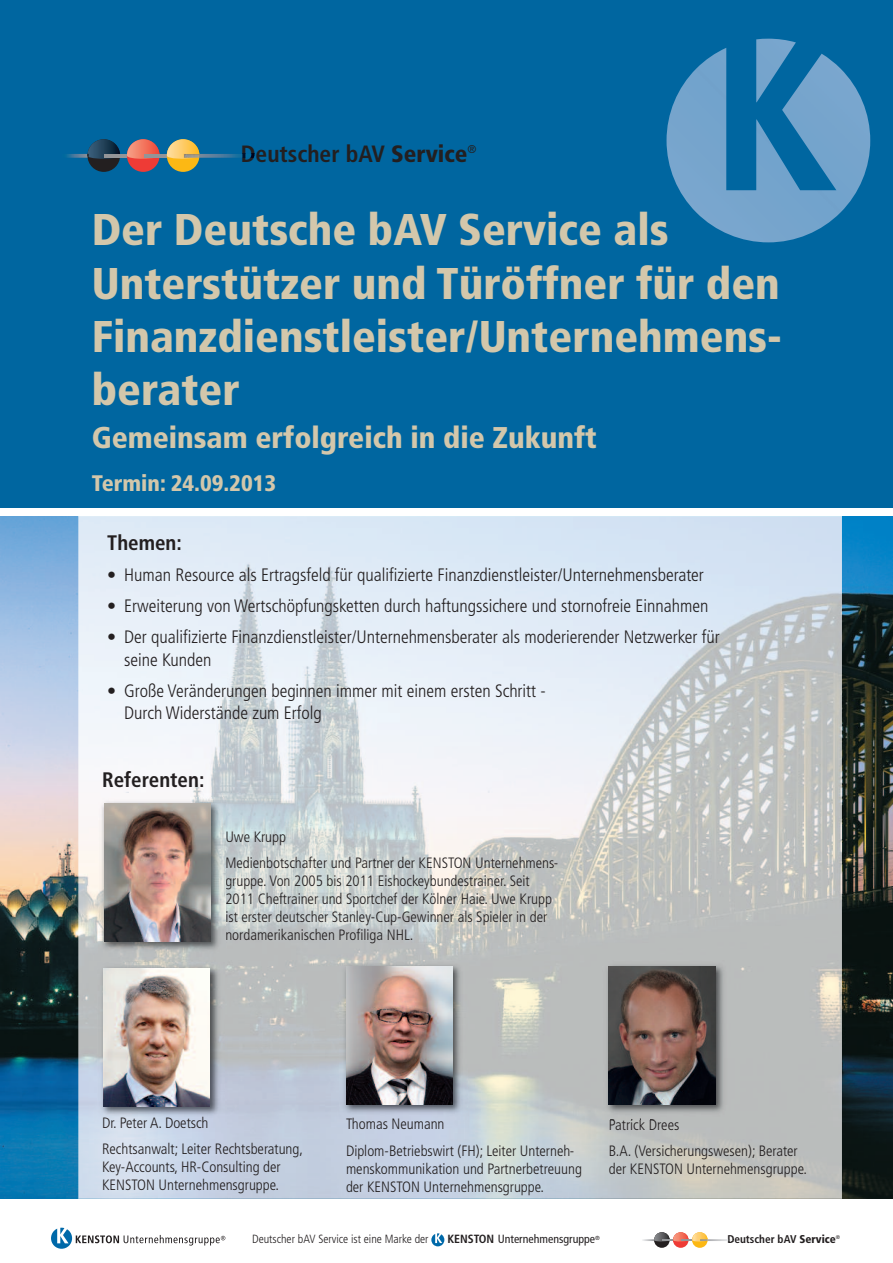
<style>
.page{position:relative;width:893px;height:1263px;background:#fff}
.page>*{position:absolute;margin:0;border:0;box-sizing:border-box;transform-origin:0 0}
.t1{font:900 condensed 44.4px/53.2px "Frutiger";color:#d3c7ab}
.t2{font:900 condensed 30px "Frutiger";color:#d3c7ab}
.t3{font:700 condensed 23.55px "Frutiger";color:#231f20}
.t4{font:900 condensed 22.5px "Frutiger";color:#d3c7ab}
.t5{font:700 condensed 21px "Frutiger";color:#231f20}
.t6{font:300 condensed 18px/22.5px "Frutiger";color:#231f20}
.t7{font:300 condensed 15px/18px "Frutiger";color:#231f20}
.t8{font:300 condensed 11.85px "Frutiger";color:#231f20}
.t9{font:condensed 11.85px "Frutiger";color:#231f20}
.t10{font:700 condensed 11.25px "Frutiger";color:#231f20}
.s1{font-weight:900}
.s2{font-weight:700}
</style>
<div class="page">
<svg style="left:654px;top:1232px;width:16px;height:16px"></svg>
<svg style="left:642px;top:1239px;width:12px;height:2px"></svg>
<img style="left:654px;top:1232px;width:16px;height:9px">
<svg style="left:673px;top:1232px;width:15px;height:16px"></svg>
<img style="left:673px;top:1232px;width:15px;height:7px">
<svg style="left:692px;top:1232px;width:16px;height:16px"></svg>
<img style="left:692px;top:1232px;width:16px;height:7px">
<svg style="left:728px;top:1239px;width:6px;height:2px"></svg>
<svg style="left:662px;top:1239px;width:46px;height:2px"></svg>
<svg style="left:51px;top:1228px;width:174px;height:21px"></svg>
<div style="left:0;top:0;width:893px;height:507px;background:#0066a0"></div>
<img style="left:756px;top:39px;width:40px;height:9px">
<img style="left:666px;top:48px;width:204px;height:194px">
<img style="left:0;top:517px;width:893px;height:681px">
<img style="left:78px;top:517px;width:764px;height:681px">
<img style="left:97px;top:962px;width:128px;height:159px">
<img style="left:104px;top:968px;width:106px;height:138px">
<img style="left:340px;top:960px;width:127px;height:159px">
<img style="left:346px;top:966px;width:106px;height:138px">
<svg style="left:431px;top:1233px;width:13px;height:13px"></svg>
<img style="left:67px;top:154px;width:20px;height:4px">
<div style="left:87px;top:139px;width:33px;height:33px;background:#231f20;border-radius:50%"></div>
<img style="left:88px;top:139px;width:32px;height:20px">
<hr style="left:105px;top:154px;width:33px;height:4px;background:#939598">
<div style="left:127px;top:139px;width:33px;height:33px;background:#ee3b36;border-radius:50%"></div>
<img style="left:127px;top:139px;width:33px;height:20px">
<hr style="left:144px;top:154px;width:34px;height:4px;background:#939598">
<div style="left:167px;top:139px;width:32px;height:33px;background:#fcb814;border-radius:50%"></div>
<img style="left:167px;top:139px;width:32px;height:20px">
<img style="left:184px;top:154px;width:58px;height:4px">
<svg style="left:242px;top:154px;width:13px;height:4px"></svg>
<img style="left:603px;top:960px;width:127px;height:159px">
<img style="left:610px;top:1118px;width:45px;height:1px">
<img style="left:609px;top:966px;width:106px;height:138px">
<img style="left:98px;top:798px;width:128px;height:159px">
<img style="left:104px;top:804px;width:106px;height:138px">
<h3 class="t3" style="left:241px;top:144px;width:237px">Deutscher bAV <span class="s1">Service</span><sup>®</sup></h3>
<h1 class="t1" style="left:92px;top:207px;width:692px">Der Deutsche bAV Service als<br>Unterstützer und Türöffner für den<br>Finanzdienstleister/Unternehmens&shy;berater</h1>
<h2 class="t2" style="left:92px;top:425px;width:507px">Gemeinsam erfolgreich in die Zukunft</h2>
<h3 class="t4" style="left:92px;top:474px;width:186px">Termin: 24.09.2013</h3>
<h3 class="t5" style="left:107px;top:534px;width:76px">Themen:</h3>
<p class="t6" style="left:107px;top:565px;width:598px">• Human Resource als Ertragsfeld für qualifizierte Finanzdienstleister/Unternehmensberater</p>
<p class="t6" style="left:107px;top:596px;width:603px">• Erweiterung von Wertschöpfungsketten durch haftungssichere und stornofreie Einnahmen</p>
<p class="t6" style="left:124px;top:627px;width:597px;text-indent:-17px">• Der qualifizierte Finanzdienstleister/Unternehmensberater als moderierender Netzwerker für seine Kunden</p>
<p class="t6" style="left:124px;top:681px;width:423px;text-indent:-17px">• Große Veränderungen beginnen immer mit einem ersten Schritt -<br>Durch Widerstände zum Erfolg</p>
<h3 class="t5" style="left:102px;top:771px;width:104px">Referenten:</h3>
<p class="t7" style="left:225px;top:825px;width:334px;line-height:26.5px">Uwe Krupp<br>Medienbotschafter und Partner der KENSTON Unternehmens-</p>
<p class="t7" style="left:225px;top:873px;width:328px">gruppe. Von 2005 bis 2011 Eishockeybundestrainer. Seit 2011 Cheftrainer und Sportchef der Kölner Haie. Uwe Krupp ist erster deutscher Stanley-Cup-Gewinner als Spieler in der nordamerikanischen Profiliga NHL.</p>
<p class="t7" style="left:102px;top:1110px;width:203px;line-height:26.5px">Dr. Peter A. Doetsch<br>Rechtsanwalt; Leiter Rechtsberatung,</p>
<p class="t7" style="left:102px;top:1159px;width:180px">Key-Accounts, HR-Consulting der<br>KENSTON Unternehmensgruppe.</p>
<p class="t7" style="left:346px;top:1112px;width:230px;line-height:26.5px">Thomas Neumann<br>Diplom-Betriebswirt (FH); Leiter Unterneh-</p>
<p class="t7" style="left:346px;top:1160px;width:237px">menskommunikation und Partnerbetreuung der KENSTON Unternehmensgruppe.</p>
<p class="t7" style="left:609px;top:1112px;width:190px;line-height:26.5px">Patrick Drees<br>B.A. (Versicherungswesen); Berater</p>
<p class="t7" style="left:609px;top:1161px;width:200px">der KENSTON Unternehmensgruppe.</p>
<p class="t8" style="left:252px;top:1234px;width:178px">Deutscher bAV Service ist eine Marke der</p>
<p class="t9" style="left:447px;top:1234px;width:154px"><span class="s2">KENSTON</span> Unternehmensgruppe<sup>®</sup></p>
<p class="t10" style="left:727px;top:1234px;width:114px">Deutscher bAV <span class="s1">Service</span><sup>®</sup></p>
</div>
